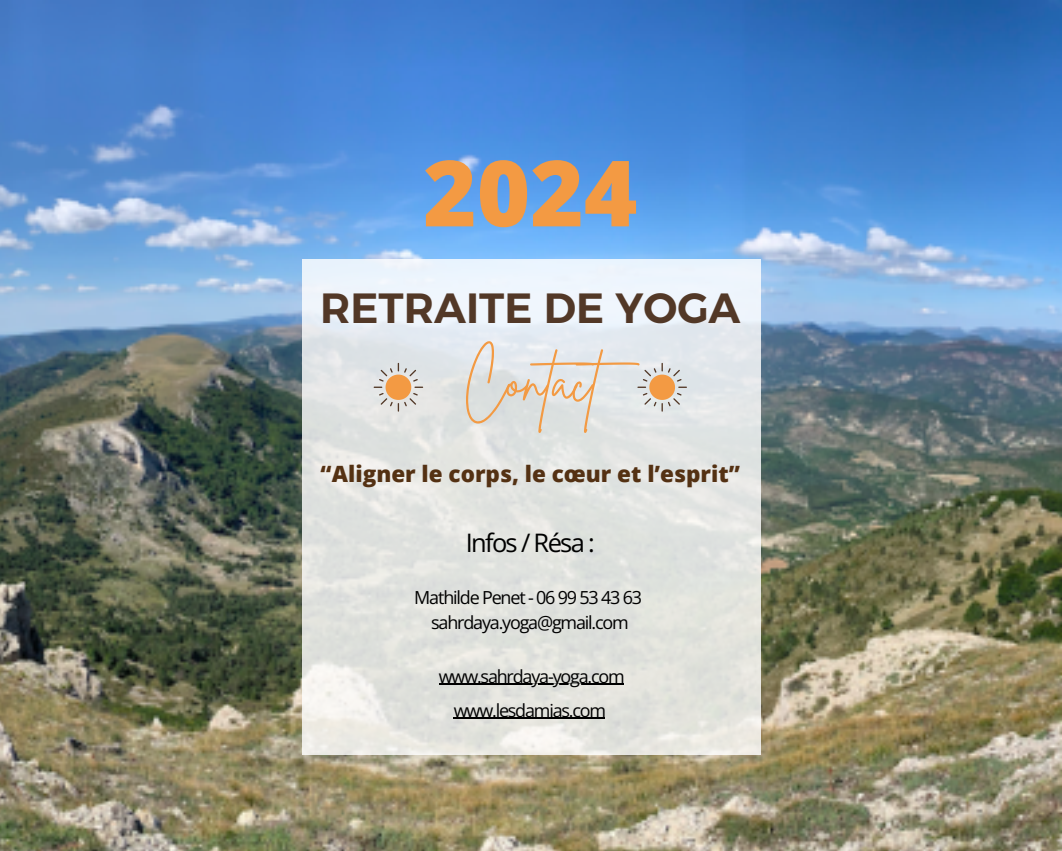
<style>
.page{position:relative;width:1062px;height:851px;background:#fff}
.page>*{position:absolute;margin:0;border:0;box-sizing:border-box;transform-origin:0 0}
.t1{font:800 91.35px "Open Sans";color:#f39a43}
.t2{font:57px "Brittany Signature";color:#f39a43}
.t3{font:700 42px "Kief Montaser Semi";color:#523827}
.t4{font:25.5px "Open Sans";letter-spacing:-.065em;color:#000}
.t5{font:800 22.5px "Open Sans";color:#543113}
.t6{font:18px/24.8px "Open Sans";letter-spacing:-.065em;color:#000;text-align:center}
</style>
<div class="page">
<img style="left:0;top:0;width:1062px;height:850px">
<svg style="left:302px;top:259px;width:458px;height:496px;fill:#e3e5e1"></svg>
<hr style="left:439px;top:684px;width:185px;height:1px;background:#000">
<hr style="left:454px;top:717px;width:151px;height:1px;background:#000">
<svg style="left:331px;top:363px;width:92px;height:55px"></svg>
<svg style="left:637px;top:363px;width:104px;height:53px"></svg>
<h3 class="t1" style="left:423px;top:129px;width:216px">2024</h3>
<h1 class="t3" style="left:320px;top:282px;width:422px">RETRAITE DE YOGA</h1>
<h5 class="t2" style="left:463px;top:343px;width:193px">Contact</h5>
<h2 class="t5" style="left:321px;top:457px;width:421px">“Aligner le corps, le cœur et l’esprit”</h2>
<p class="t4" style="left:466px;top:525px;width:131px">Infos / Résa :</p>
<p class="t6" style="left:414px;top:584px;width:229px">Mathilde Penet - 06 99 53 43 63 sahrdaya.yoga@gmail.com</p>
<p class="t6" style="left:439px;top:659px;width:187px;line-height:33.8px">www.sahrdaya-yoga.com www.lesdamias.com</p>
</div>
